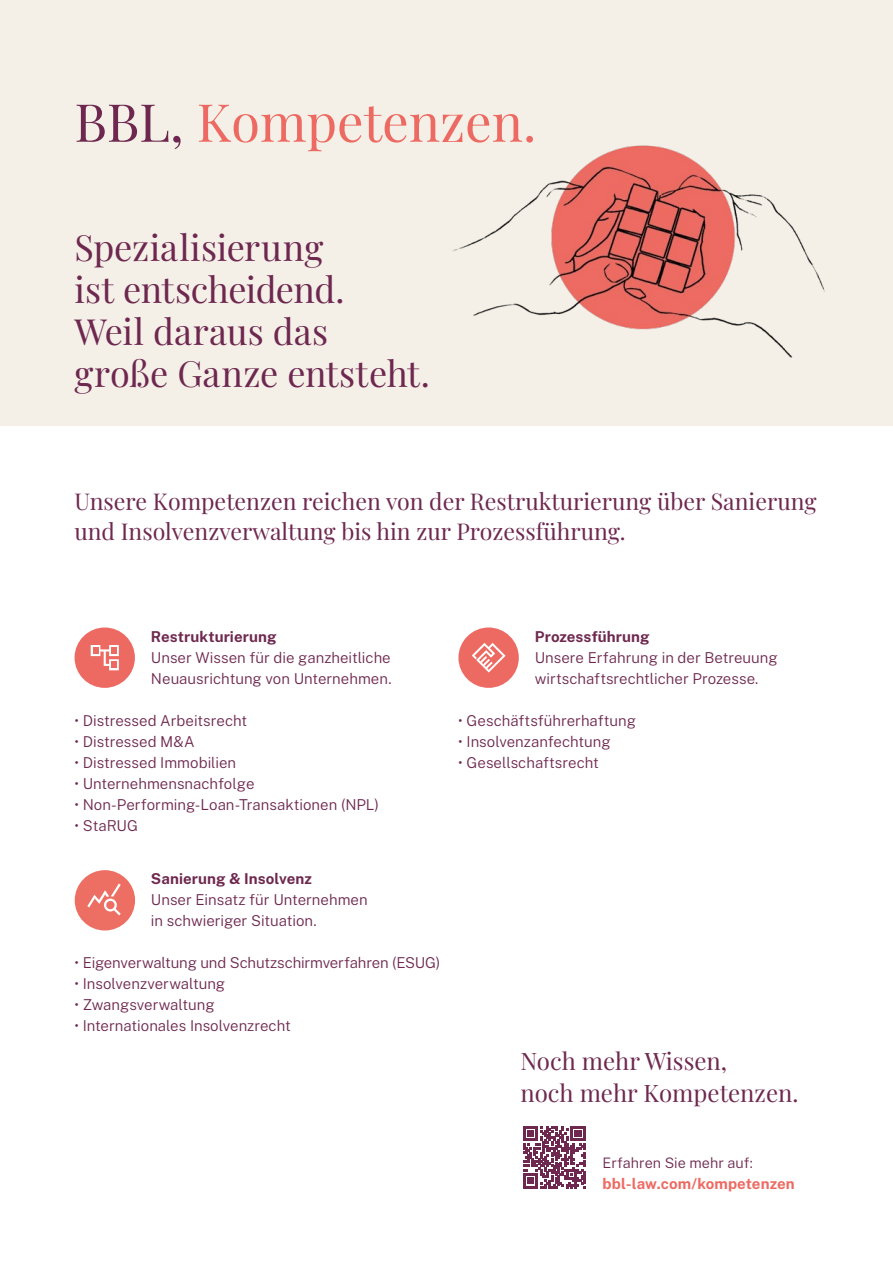
<style>
.page{position:relative;width:893px;height:1263px;background:#fff}
.page>*{position:absolute;margin:0;border:0;box-sizing:border-box;transform-origin:0 0}
.t1{font:52.5px "Playfair Display";color:#ed6a62}
.t2{font:36px/42px "Playfair Display";letter-spacing:-.005em;color:#6e284f}
.t3{font:24px/31.5px "Playfair Display";color:#6e284f}
.t4{font:23.1px/30.3px "Playfair Display";color:#6e284f}
.t5{font:300 15px/21px "Public Sans";color:#6e284f}
.t6{font:700 15px "Public Sans";letter-spacing:.005em;color:#6e284f}
.t7{font:700 15px "Public Sans";letter-spacing:.005em;color:#ed6a62}
.t8{font:300 14.4px "Public Sans";letter-spacing:.005em;color:#6e284f}
.s1{color:#6e284f}
</style>
<div class="page">
<div style="left:0;top:0;width:893px;height:425px;background:#f4f0e8"></div>
<img style="left:452px;top:145px;width:373px;height:213px">
<svg style="left:523px;top:1126px;width:62px;height:62px"></svg>
<svg style="left:75px;top:870px;width:60px;height:60px"></svg>
<svg style="left:75px;top:627px;width:60px;height:61px"></svg>
<div style="left:111px;top:661px;width:6px;height:7px;background:#ed6a62"></div>
<div style="left:111px;top:647px;width:6px;height:7px;background:#ed6a62"></div>
<svg style="left:458px;top:627px;width:61px;height:61px"></svg>
<h1 class="t1" style="left:74px;top:81px;width:463px"><span class="s1">BBL,</span> Kompetenzen.</h1>
<h2 class="t2" style="left:74px;top:223px;width:357px">Spezialisierung<br>ist entscheidend.<br>Weil daraus das große Ganze entsteht.</h2>
<h3 class="t4" style="left:74px;top:484px;width:744px">Unsere Kompetenzen reichen von der Restrukturierung über Sanierung und Insolvenzverwaltung bis hin zur Prozessführung.</h3>
<p class="t6" style="left:151px;top:625px;width:127px">Restrukturierung</p>
<p class="t5" style="left:151px;top:646px;width:242px">Unser Wissen für die ganzheitliche<br>Neuausrichtung von Unternehmen.</p>
<p class="t5" style="left:74px;top:709px;width:174px">• Distressed Arbeitsrecht</p>
<p class="t5" style="left:74px;top:730px;width:122px">• Distressed M&amp;A</p>
<p class="t5" style="left:74px;top:751px;width:163px">• Distressed Immobilien</p>
<p class="t5" style="left:74px;top:772px;width:182px">• Unternehmensnachfolge</p>
<p class="t5" style="left:74px;top:793px;width:306px">• Non-Performing-Loan-Transaktionen (NPL)</p>
<p class="t5" style="left:74px;top:814px;width:65px">• StaRUG</p>
<p class="t6" style="left:151px;top:868px;width:162px">Sanierung &amp; Insolvenz</p>
<p class="t5" style="left:151px;top:889px;width:218px">Unser Einsatz für Unternehmen in schwieriger Situation.</p>
<p class="t5" style="left:74px;top:952px;width:367px">• Eigenverwaltung und Schutzschirmverfahren (ESUG)</p>
<p class="t5" style="left:74px;top:973px;width:152px">• Insolvenzverwaltung</p>
<p class="t5" style="left:74px;top:994px;width:142px">• Zwangsverwaltung</p>
<p class="t5" style="left:74px;top:1015px;width:218px">• Internationales Insolvenzrecht</p>
<p class="t6" style="left:535px;top:625px;width:116px">Prozessführung</p>
<p class="t5" style="left:535px;top:646px;width:244px">Unsere Erfahrung in der Betreuung wirtschaftsrechtlicher Prozesse.</p>
<p class="t5" style="left:458px;top:709px;width:179px">• Geschäftsführerhaftung</p>
<p class="t5" style="left:458px;top:730px;width:154px">• Insolvenzanfechtung</p>
<p class="t5" style="left:458px;top:751px;width:142px">• Gesellschaftsrecht</p>
<h3 class="t3" style="left:520px;top:1043px;width:280px">Noch mehr Wissen,<br>noch mehr Kompetenzen.</h3>
<p class="t8" style="left:603px;top:1152px;width:152px">Erfahren Sie mehr auf:</p>
<p class="t7" style="left:603px;top:1172px;width:194px">bbl-law.com/kompetenzen</p>
</div>
